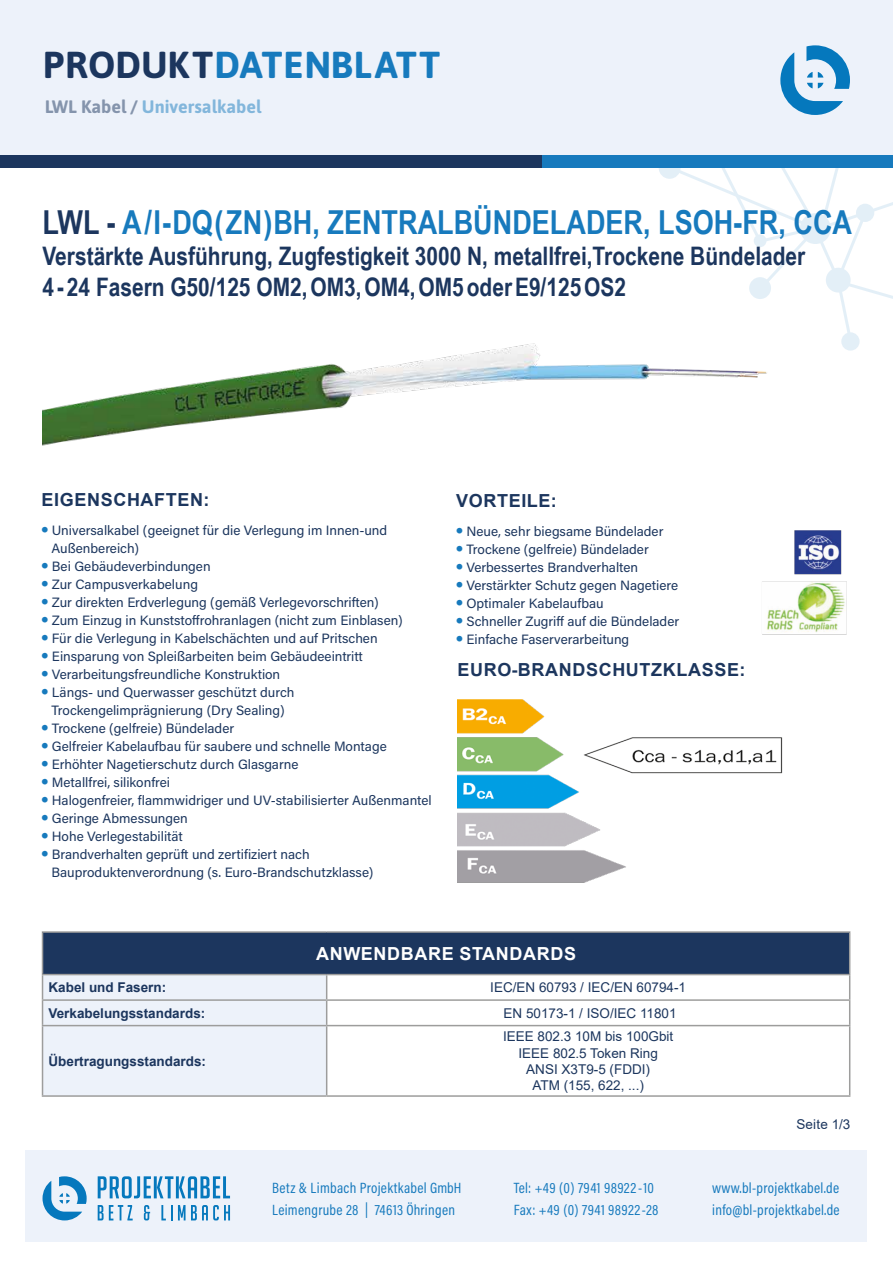
<style>
.page{position:relative;width:893px;height:1263px;background:#fff}
.page>*{position:absolute;margin:0;border:0;box-sizing:border-box;transform-origin:0 0}
.t1{font:700 37.5px "Asap";letter-spacing:.01em;color:#177abd}
.t2{font:700 33px "Arial Narrow";color:#177abd}
.t3{font:700 25.5px/30.6px "Arial Narrow";color:#1c365e}
.t4{font:700 18px "Arial";letter-spacing:.035em;color:#1c365e}
.t5{font:700 18px "Asap";color:#177abd}
.t6{font:700 18px "Arial";letter-spacing:.035em;color:#fff}
.t7{font:15px/22.5px "Acumin Pro Cond";letter-spacing:.02em;color:#177abd}
.t8{font:13.5px/18px "Acumin Pro";color:#1c365e}
.t9{font:13.5px/16.2px "Arial";color:#1c365e;text-align:center}
.t10{font:700 13.5px "Arial";color:#1c365e}
.s1{color:#1c365e}
.s2{font-family:"Asap";font-size:22.5px;color:#177abd}
</style>
<div class="page">
<div style="left:0;top:0;width:893px;height:165px;background:#edf2fa"></div>
<div style="left:26px;top:1150px;width:841px;height:92px;background:#edf2fa"></div>
<svg style="left:43px;top:1176px;width:44px;height:44px"></svg>
<svg style="left:98px;top:1176px;width:132px;height:22px"></svg>
<svg style="left:98px;top:1205px;width:35px;height:15px"></svg>
<svg style="left:144px;top:1205px;width:6px;height:15px"></svg>
<svg style="left:161px;top:1205px;width:11px;height:15px"></svg>
<svg style="left:178px;top:1205px;width:52px;height:15px"></svg>
<svg style="left:780px;top:45px;width:70px;height:70px"></svg>
<div style="left:0;top:155px;width:694px;height:13px;background:#1c365e"></div>
<div style="left:542px;top:155px;width:351px;height:13px;background:#177abd"></div>
<div style="left:843px;top:334px;width:15px;height:15px;background:#e3eff7;border-radius:50%"></div>
<div style="left:841px;top:332px;width:19px;height:19px;border:3px solid #177abd;border-radius:50%"></div>
<svg style="left:659px;top:168px;width:234px;height:176px"></svg>
<svg style="left:660px;top:158px;width:19px;height:20px"></svg>
<div style="left:659px;top:157px;width:22px;height:22px;border:2px solid #177abd;border-radius:50%"></div>
<img style="left:43px;top:329px;width:812px;height:117px">
<img style="left:457px;top:699px;width:326px;height:184px">
<div style="left:43px;top:932px;width:807px;height:42px;background:#1c365e"></div>
<hr style="left:42px;top:931px;width:285px;height:2px;background:#9d9d9c">
<hr style="left:42px;top:933px;width:1px;height:41px;background:#9d9d9c">
<hr style="left:327px;top:931px;width:523px;height:2px;background:#9d9d9c">
<hr style="left:849px;top:933px;width:1px;height:41px;background:#9d9d9c">
<hr style="left:327px;top:974px;width:523px;height:1px;background:#9d9d9c">
<hr style="left:327px;top:999px;width:523px;height:2px;background:#9d9d9c">
<div style="left:42px;top:974px;width:285px;height:121px;background:#edf2fa"></div>
<svg style="left:849px;top:975px;width:1px;height:50px"></svg>
<hr style="left:42px;top:1025px;width:285px;height:1px;background:#9d9d9c">
<hr style="left:42px;top:1026px;width:1px;height:69px;background:#9d9d9c">
<hr style="left:327px;top:1025px;width:523px;height:1px;background:#9d9d9c">
<hr style="left:326px;top:1026px;width:1px;height:69px;background:#9d9d9c">
<hr style="left:849px;top:1026px;width:1px;height:69px;background:#9d9d9c">
<hr style="left:42px;top:1095px;width:285px;height:2px;background:#9d9d9c">
<hr style="left:327px;top:1095px;width:523px;height:2px;background:#9d9d9c">
<img style="left:762px;top:581px;width:85px;height:54px">
<img style="left:762px;top:530px;width:83px;height:77px">
<h1 class="t1" style="left:43px;top:38px;width:399px"><span class="s1">PRODUKT</span>DATENBLATT</h1>
<h3 class="t5" style="left:44px;top:94px;width:219px"><span class="s1">LWL Kabel /</span> Universalkabel</h3>
<h2 class="t2" style="left:43px;top:198px;width:811px"><span class="s1">LWL -</span> A/I-DQ(ZN)BH, ZENTRALBÜNDELADER, LSOH-FR, CCA</h2>
<h3 class="t3" style="left:43px;top:239px;width:764px">Verstärkte Ausführung, Zugfestigkeit 3000 N, metallfrei,Trockene Bündelader<br>4 -24 Fasern G50/125 OM2,OM3,OM4,OM5oderE9/125OS2</h3>
<h3 class="t4" style="left:42px;top:487px;width:169px">EIGENSCHAFTEN:</h3>
<p class="t8" style="left:51px;top:521px;width:337px;text-indent:-10px"><span class="s2">•</span> Universalkabel (geeignet für die Verlegung im Innen-und<br>Außenbereich)</p>
<p class="t8" style="left:41px;top:557px;width:171px"><span class="s2">•</span> Bei Gebäudeverbindungen</p>
<p class="t8" style="left:41px;top:575px;width:158px"><span class="s2">•</span> Zur Campusverkabelung</p>
<p class="t8" style="left:41px;top:593px;width:339px"><span class="s2">•</span> Zur direkten Erdverlegung (gemäß Verlegevorschriften)</p>
<p class="t8" style="left:41px;top:611px;width:363px"><span class="s2">•</span> Zum Einzug in Kunststoffrohranlagen (nicht zum Einblasen)</p>
<p class="t8" style="left:41px;top:629px;width:338px"><span class="s2">•</span> Für die Verlegung in Kabelschächten und auf Pritschen</p>
<p class="t8" style="left:41px;top:647px;width:323px"><span class="s2">•</span> Einsparung von Spleißarbeiten beim Gebäudeeintritt</p>
<p class="t8" style="left:41px;top:665px;width:241px"><span class="s2">•</span> Verarbeitungsfreundliche Konstruktion</p>
<p class="t8" style="left:41px;top:683px;width:255px;text-align:center"><span class="s2">•</span> Längs- und Querwasser geschützt durch<br>Trockengelimprägnierung (Dry Sealing)</p>
<p class="t8" style="left:41px;top:719px;width:194px"><span class="s2">•</span> Trockene (gelfreie) Bündelader</p>
<p class="t8" style="left:41px;top:737px;width:347px"><span class="s2">•</span> Gelfreier Kabelaufbau für saubere und schnelle Montage</p>
<p class="t8" style="left:41px;top:755px;width:259px"><span class="s2">•</span> Erhöhter Nagetierschutz durch Glasgarne</p>
<p class="t8" style="left:41px;top:773px;width:130px"><span class="s2">•</span> Metallfrei, silikonfrei</p>
<p class="t8" style="left:41px;top:791px;width:392px"><span class="s2">•</span> Halogenfreier, flammwidriger und UV-stabilisierter Außenmantel</p>
<p class="t8" style="left:41px;top:809px;width:148px"><span class="s2">•</span> Geringe Abmessungen</p>
<p class="t8" style="left:41px;top:827px;width:143px"><span class="s2">•</span> Hohe Verlegestabilität</p>
<p class="t8" style="left:51px;top:845px;width:323px;text-indent:-10px"><span class="s2">•</span> Brandverhalten geprüft und zertifiziert nach<br>Bauproduktenverordnung (s. Euro-Brandschutzklasse)</p>
<h3 class="t4" style="left:456px;top:488px;width:102px">VORTEILE:</h3>
<p class="t8" style="left:456px;top:522px;width:209px"><span class="s2">•</span> Neue, sehr biegsame Bündelader</p>
<p class="t8" style="left:456px;top:540px;width:194px"><span class="s2">•</span> Trockene (gelfreie) Bündelader</p>
<p class="t8" style="left:456px;top:558px;width:184px"><span class="s2">•</span> Verbessertes Brandverhalten</p>
<p class="t8" style="left:456px;top:576px;width:224px"><span class="s2">•</span> Verstärkter Schutz gegen Nagetiere</p>
<p class="t8" style="left:456px;top:594px;width:149px"><span class="s2">•</span> Optimaler Kabelaufbau</p>
<p class="t8" style="left:456px;top:612px;width:225px"><span class="s2">•</span> Schneller Zugriff auf die Bündelader</p>
<p class="t8" style="left:456px;top:630px;width:175px"><span class="s2">•</span> Einfache Faserverarbeitung</p>
<h3 class="t4" style="left:457px;top:657px;width:289px">EURO-BRANDSCHUTZKLASSE:</h3>
<h3 class="t6" style="left:316px;top:941px;width:261px">ANWENDBARE STANDARDS</h3>
<p class="t10" style="left:49px;top:978px;width:119px">Kabel und Fasern:</p>
<p class="t9" style="left:490px;top:979px;width:197px">IEC/EN 60793 / IEC/EN 60794-1</p>
<p class="t10" style="left:49px;top:1003px;width:158px">Verkabelungsstandards:</p>
<p class="t9" style="left:503px;top:1005px;width:175px">EN 50173-1 / ISO/IEC 11801</p>
<p class="t10" style="left:49px;top:1051px;width:159px">Übertragungsstandards:</p>
<p class="t9" style="left:503px;top:1028px;width:172px">IEEE 802.3 10M bis 100Gbit<br>IEEE 802.5 Token Ring<br>ANSI X3T9-5 (FDDI)<br>ATM (155, 622, ...)</p>
<p class="t9" style="left:796px;top:1116px;width:55px">Seite 1/3</p>
<p class="t7" style="left:514px;top:1176px;width:146px">Tel: +49 (0) 7941 98922-10<br>Fax: +49 (0) 7941 98922-28</p>
<p class="t7" style="left:272px;top:1176px;width:191px">Betz &amp; Limbach Projektkabel GmbH<br>Leimengrube 28 | 74613 Öhringen</p>
<p class="t7" style="left:712px;top:1176px;width:129px">www.bl-projektkabel.de info@bl-projektkabel.de</p>
</div>
